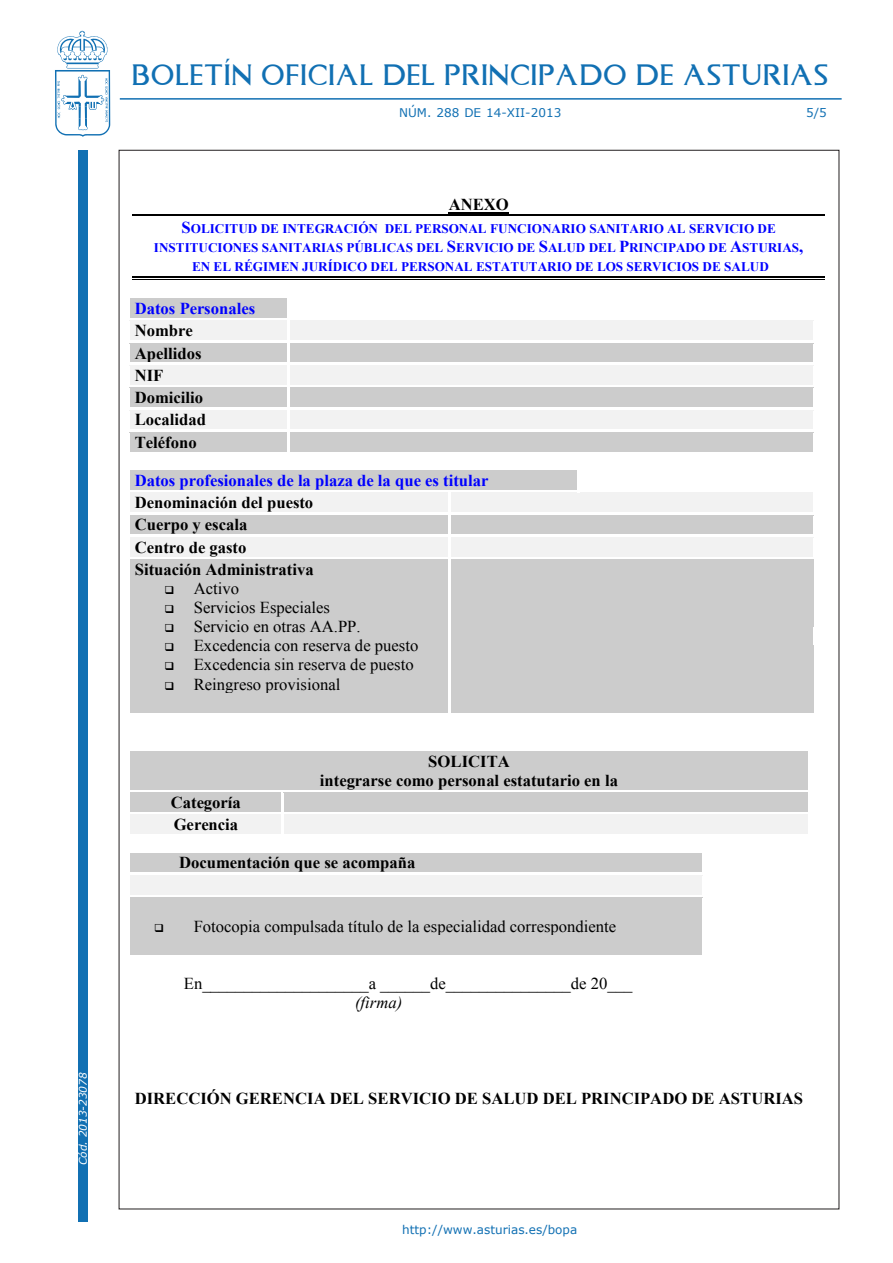
<style>
.page{position:relative;width:893px;height:1263px;background:#fff}
.page>*{position:absolute;margin:0;border:0;box-sizing:border-box;transform-origin:0 0}
.t1{font:24px "Asturica";letter-spacing:.05em;color:#1170b3}
.t2{font:700 16.65px/22.4px "Times New Roman";color:#000}
.t3{font:16.65px/19.2px "Times New Roman";color:#000}
.t4{font:700 13.2px/19.4px "Times New Roman";color:#00f;text-align:center}
.t5{font:12px "Verdana";color:#1170b3}
.t6{font:italic 10.5px "Verdana";color:#fff}
.s1{font-size:16.65px}
.s2{color:#00f}
.s3{font-style:italic}
</style>
<div class="page">
<div style="left:78px;top:150px;width:10px;height:1071px;background:#1170b3"></div>
<svg style="left:55px;top:31px;width:55px;height:106px"></svg>
<hr style="left:120px;top:98px;width:722px;height:2px;background:#1170b3">
<hr style="left:449px;top:212px;width:60px;height:1px;background:#000">
<hr style="left:133px;top:214px;width:692px;height:1px;background:#000">
<hr style="left:133px;top:215px;width:692px;height:1px;background:#000">
<hr style="left:133px;top:279px;width:692px;height:1px;background:#000">
<hr style="left:133px;top:278px;width:692px;height:1px;background:#000">
<hr style="left:133px;top:276px;width:692px;height:1px;background:#000">
<div style="left:130px;top:299px;width:5px;height:19px;background:#ccc"></div>
<hr style="left:284px;top:299px;width:3px;height:19px;background:#ccc">
<div style="left:135px;top:299px;width:149px;height:19px;background:#ccc"></div>
<div style="left:130px;top:321px;width:5px;height:19px;background:#f2f2f2"></div>
<hr style="left:284px;top:321px;width:3px;height:19px;background:#f2f2f2">
<div style="left:135px;top:321px;width:149px;height:19px;background:#f2f2f2"></div>
<hr style="left:290px;top:321px;width:4px;height:19px;background:#f2f2f2">
<div style="left:808px;top:321px;width:5px;height:19px;background:#f2f2f2"></div>
<div style="left:294px;top:321px;width:514px;height:19px;background:#f2f2f2"></div>
<div style="left:130px;top:343px;width:5px;height:19px;background:#ccc"></div>
<hr style="left:284px;top:343px;width:3px;height:19px;background:#ccc">
<div style="left:135px;top:343px;width:149px;height:19px;background:#ccc"></div>
<hr style="left:290px;top:343px;width:4px;height:19px;background:#ccc">
<div style="left:808px;top:343px;width:5px;height:19px;background:#ccc"></div>
<div style="left:294px;top:343px;width:514px;height:19px;background:#ccc"></div>
<div style="left:130px;top:365px;width:5px;height:20px;background:#f2f2f2"></div>
<hr style="left:284px;top:365px;width:3px;height:20px;background:#f2f2f2">
<div style="left:135px;top:365px;width:149px;height:20px;background:#f2f2f2"></div>
<hr style="left:290px;top:365px;width:4px;height:20px;background:#f2f2f2">
<div style="left:808px;top:365px;width:5px;height:20px;background:#f2f2f2"></div>
<div style="left:294px;top:365px;width:514px;height:20px;background:#f2f2f2"></div>
<div style="left:130px;top:388px;width:5px;height:19px;background:#ccc"></div>
<hr style="left:284px;top:388px;width:3px;height:19px;background:#ccc">
<div style="left:135px;top:388px;width:149px;height:19px;background:#ccc"></div>
<hr style="left:290px;top:388px;width:4px;height:19px;background:#ccc">
<div style="left:808px;top:388px;width:5px;height:19px;background:#ccc"></div>
<div style="left:294px;top:388px;width:514px;height:19px;background:#ccc"></div>
<div style="left:130px;top:410px;width:5px;height:19px;background:#f2f2f2"></div>
<hr style="left:284px;top:410px;width:3px;height:19px;background:#f2f2f2">
<div style="left:135px;top:410px;width:149px;height:19px;background:#f2f2f2"></div>
<hr style="left:290px;top:410px;width:4px;height:19px;background:#f2f2f2">
<div style="left:808px;top:410px;width:5px;height:19px;background:#f2f2f2"></div>
<div style="left:294px;top:410px;width:514px;height:19px;background:#f2f2f2"></div>
<div style="left:130px;top:432px;width:5px;height:20px;background:#ccc"></div>
<hr style="left:284px;top:432px;width:3px;height:20px;background:#ccc">
<div style="left:135px;top:432px;width:149px;height:20px;background:#ccc"></div>
<hr style="left:290px;top:432px;width:4px;height:20px;background:#ccc">
<div style="left:808px;top:432px;width:5px;height:20px;background:#ccc"></div>
<div style="left:294px;top:432px;width:514px;height:20px;background:#ccc"></div>
<div style="left:130px;top:471px;width:5px;height:19px;background:#ccc"></div>
<div style="left:572px;top:471px;width:5px;height:19px;background:#ccc"></div>
<div style="left:135px;top:471px;width:437px;height:19px;background:#ccc"></div>
<div style="left:130px;top:493px;width:5px;height:19px;background:#f2f2f2"></div>
<hr style="left:445px;top:493px;width:3px;height:19px;background:#f2f2f2">
<div style="left:135px;top:493px;width:310px;height:19px;background:#f2f2f2"></div>
<hr style="left:451px;top:493px;width:3px;height:19px;background:#f2f2f2">
<div style="left:808px;top:493px;width:5px;height:19px;background:#f2f2f2"></div>
<div style="left:454px;top:493px;width:354px;height:19px;background:#f2f2f2"></div>
<div style="left:130px;top:515px;width:5px;height:19px;background:#ccc"></div>
<hr style="left:445px;top:515px;width:3px;height:19px;background:#ccc">
<div style="left:135px;top:515px;width:310px;height:19px;background:#ccc"></div>
<hr style="left:451px;top:515px;width:3px;height:19px;background:#ccc">
<div style="left:808px;top:515px;width:5px;height:19px;background:#ccc"></div>
<div style="left:454px;top:515px;width:354px;height:19px;background:#ccc"></div>
<div style="left:130px;top:537px;width:5px;height:20px;background:#f2f2f2"></div>
<hr style="left:445px;top:537px;width:3px;height:20px;background:#f2f2f2">
<div style="left:135px;top:537px;width:310px;height:20px;background:#f2f2f2"></div>
<hr style="left:451px;top:537px;width:3px;height:20px;background:#f2f2f2">
<div style="left:808px;top:537px;width:5px;height:20px;background:#f2f2f2"></div>
<div style="left:454px;top:537px;width:354px;height:20px;background:#f2f2f2"></div>
<div style="left:130px;top:560px;width:5px;height:153px;background:#ccc"></div>
<hr style="left:445px;top:560px;width:3px;height:153px;background:#ccc">
<div style="left:135px;top:560px;width:310px;height:19px;background:#ccc"></div>
<div style="left:135px;top:579px;width:310px;height:19px;background:#ccc"></div>
<div style="left:135px;top:598px;width:310px;height:19px;background:#ccc"></div>
<div style="left:135px;top:617px;width:310px;height:19px;background:#ccc"></div>
<div style="left:135px;top:636px;width:310px;height:19px;background:#ccc"></div>
<div style="left:135px;top:655px;width:310px;height:20px;background:#ccc"></div>
<div style="left:135px;top:675px;width:310px;height:19px;background:#ccc"></div>
<div style="left:135px;top:694px;width:310px;height:19px;background:#ccc"></div>
<div style="left:451px;top:560px;width:362px;height:67px;background:#ccc"></div>
<hr style="left:451px;top:627px;width:3px;height:19px;background:#ccc">
<div style="left:808px;top:627px;width:5px;height:19px;background:#ccc"></div>
<div style="left:451px;top:646px;width:362px;height:67px;background:#ccc"></div>
<div style="left:454px;top:627px;width:354px;height:19px;background:#ccc"></div>
<div style="left:130px;top:751px;width:5px;height:38px;background:#ccc"></div>
<div style="left:803px;top:751px;width:5px;height:38px;background:#ccc"></div>
<div style="left:135px;top:751px;width:668px;height:19px;background:#ccc"></div>
<div style="left:135px;top:770px;width:668px;height:19px;background:#ccc"></div>
<div style="left:130px;top:792px;width:5px;height:20px;background:#ccc"></div>
<hr style="left:278px;top:792px;width:3px;height:20px;background:#ccc">
<div style="left:135px;top:792px;width:143px;height:20px;background:#ccc"></div>
<hr style="left:284px;top:792px;width:3px;height:20px;background:#ccc">
<div style="left:803px;top:792px;width:5px;height:20px;background:#ccc"></div>
<div style="left:287px;top:792px;width:516px;height:20px;background:#ccc"></div>
<div style="left:130px;top:815px;width:5px;height:19px;background:#f2f2f2"></div>
<hr style="left:278px;top:815px;width:3px;height:19px;background:#f2f2f2">
<div style="left:135px;top:815px;width:143px;height:19px;background:#f2f2f2"></div>
<hr style="left:284px;top:815px;width:3px;height:19px;background:#f2f2f2">
<div style="left:803px;top:815px;width:5px;height:19px;background:#f2f2f2"></div>
<div style="left:287px;top:815px;width:516px;height:19px;background:#f2f2f2"></div>
<div style="left:130px;top:853px;width:5px;height:19px;background:#ccc"></div>
<div style="left:697px;top:853px;width:5px;height:19px;background:#ccc"></div>
<div style="left:135px;top:853px;width:562px;height:19px;background:#ccc"></div>
<div style="left:130px;top:875px;width:5px;height:19px;background:#f2f2f2"></div>
<div style="left:697px;top:875px;width:5px;height:19px;background:#f2f2f2"></div>
<div style="left:135px;top:875px;width:562px;height:19px;background:#f2f2f2"></div>
<div style="left:130px;top:897px;width:5px;height:58px;background:#ccc"></div>
<div style="left:697px;top:897px;width:5px;height:58px;background:#ccc"></div>
<div style="left:135px;top:897px;width:562px;height:20px;background:#ccc"></div>
<div style="left:135px;top:917px;width:562px;height:19px;background:#ccc"></div>
<div style="left:135px;top:936px;width:562px;height:19px;background:#ccc"></div>
<p class="t6" style="left:76px;top:1165px;width:94px;rotate:-90deg">Cód. 2013-23078</p>
<h1 class="t1" style="left:132px;top:58px;width:697px">BOLETÍN OFICIAL DEL PRINCIPADO DE ASTURIAS</h1>
<p class="t5" style="left:399px;top:105px;width:164px">núm. 288 de 14-XII-2013</p>
<p class="t5" style="left:806px;top:105px;width:22px">5/5</p>
<p class="t2" style="left:449px;top:193px;width:62px">ANEXO</p>
<p class="t4" style="left:154px;top:218px;width:651px"><span class="s1">S</span>OLICITUD DE INTEGRACIÓN DEL PERSONAL FUNCIONARIO SANITARIO AL SERVICIO DE<br>INSTITUCIONES SANITARIAS PÚBLICAS DEL <span class="s1">S</span>ERVICIO DE <span class="s1">S</span>ALUD DEL <span class="s1">P</span>RINCIPADO DE <span class="s1">A</span>STURIAS<span class="s1">,<br></span>EN EL RÉGIMEN JURÍDICO DEL PERSONAL ESTATUTARIO DE LOS SERVICIOS DE SALUD</p>
<p class="t2" style="left:135px;top:297px;width:122px"><span class="s2">Datos Personales<br></span>Nombre<br>Apellidos<br>NIF<br>Domicilio<br>Localidad<br>Teléfono</p>
<p class="t2" style="left:135px;top:469px;width:355px"><span class="s2">Datos profesionales de la plaza de la que es titular<br></span>Denominación del puesto<br>Cuerpo y escala<br>Centro de gasto<br>Situación Administrativa</p>
<p class="t3" style="left:194px;top:578px;width:226px">Activo<br>Servicios Especiales<br>Servicio en otras AA.PP.<br>Excedencia con reserva de puesto<br>Excedencia sin reserva de puesto<br>Reingreso provisional</p>
<p class="t2" style="left:320px;top:751px;width:300px;line-height:19.2px;text-align:center">SOLICITA<br>integrarse como personal estatutario en la</p>
<p class="t2" style="left:171px;top:791px;width:72px">Categoría<br>Gerencia</p>
<p class="t2" style="left:179px;top:851px;width:238px">Documentación que se acompaña</p>
<p class="t3" style="left:194px;top:916px;width:424px">Fotocopia compulsada título de la especialidad correspondiente</p>
<p class="t3" style="left:355px;top:974px;width:278px;text-indent:-171px">En____________________a ______de_______________de 20___ <span class="s3">(firma)</span></p>
<p class="t2" style="left:135px;top:1087px;width:670px">DIRECCIÓN GERENCIA DEL SERVICIO DE SALUD DEL PRINCIPADO DE ASTURIAS</p>
<p class="t5" style="left:402px;top:1222px;width:177px">http://www.asturias.es/bopa</p>
</div>
